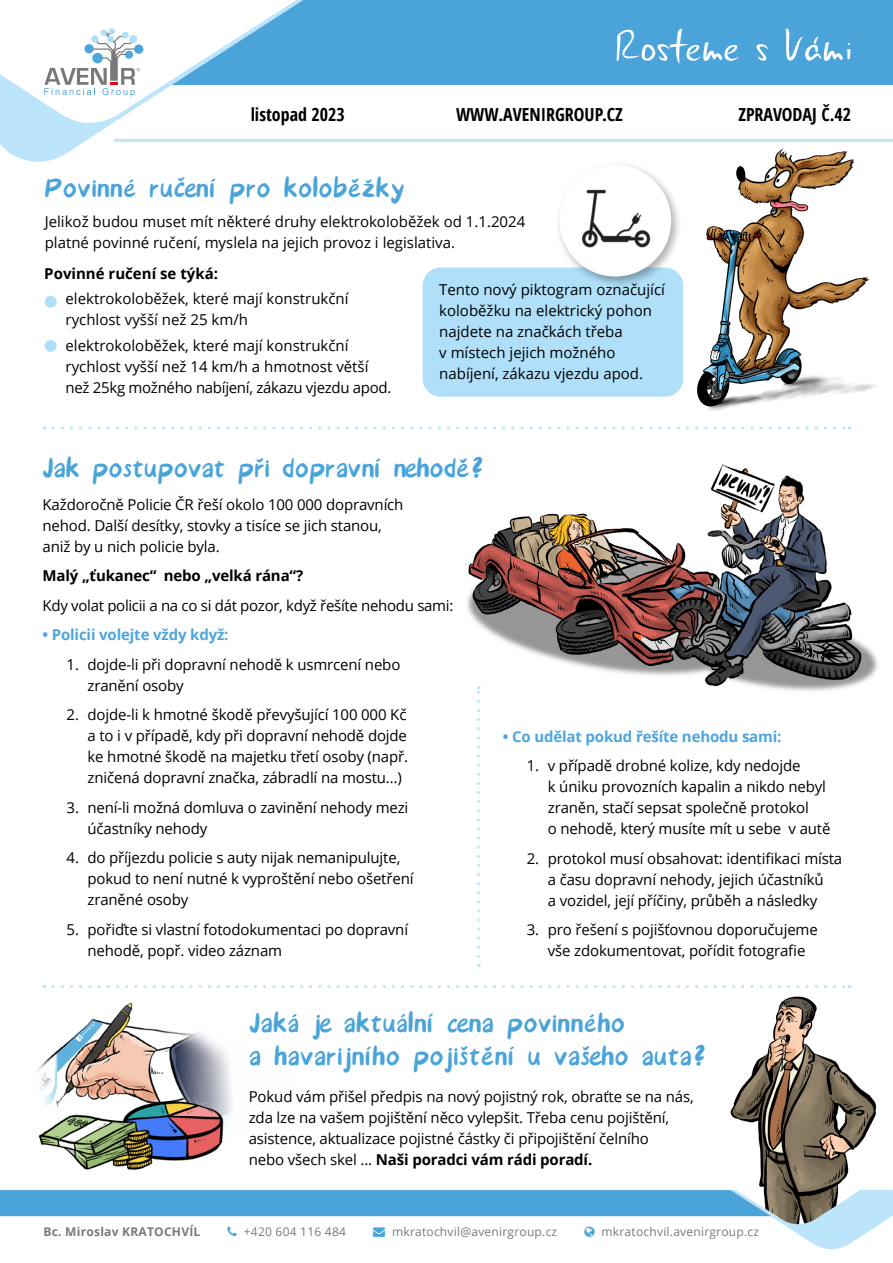
<style>
.page{position:relative;width:893px;height:1263px;background:#fff}
.page>*{position:absolute;margin:0;border:0;box-sizing:border-box;transform-origin:0 0}
.t1{font:36px/33px "Avenir Font";color:#4aa4da}
.t2{font:700 condensed 18px "Open Sans";color:#000}
.t3{font:15px/21px "Open Sans";letter-spacing:-.01em;color:#000}
.t4{font:700 15px "Open Sans";letter-spacing:-.01em;color:#4ea4dc}
.t5{font:700 15px "Open Sans";letter-spacing:-.01em;color:#000}
.t6{font:12px "Open Sans";letter-spacing:.02em;color:#797979}
.t7{font:700 12px "Open Sans";letter-spacing:.02em;color:#797979}
.s1{font-weight:700}
.s2{color:#49a5db}
</style>
<div class="page">
<svg style="left:53px;top:985px;width:618px;height:3px"></svg>
<img style="left:37px;top:1002px;width:194px;height:82px">
<img style="left:677px;top:985px;width:200px;height:204px">
<svg style="left:53px;top:426px;width:609px;height:3px"></svg>
<svg style="left:477px;top:701px;width:3px;height:255px"></svg>
<img style="left:467px;top:464px;width:411px;height:237px">
<div style="left:45px;top:340px;width:12px;height:12px;background:#afdff9;border-radius:50%"></div>
<div style="left:45px;top:296px;width:12px;height:12px;background:#afdff9;border-radius:50%"></div>
<img style="left:666px;top:138px;width:227px;height:292px">
<div style="left:423px;top:268px;width:260px;height:129px;background:#afdff9;border-radius:18px"></div>
<div style="left:555px;top:160px;width:127px;height:128px;background:#000;opacity:.32"></div>
<div style="left:560px;top:165px;width:111px;height:111px;background:#fff;border-radius:50%"></div>
<img style="left:581px;top:190px;width:70px;height:58px">
<img style="left:38px;top:1084px;width:194px;height:86px">
<div style="left:22px;top:0;width:871px;height:85px;background:#4aa4da"></div>
<svg style="left:0;top:0;width:328px;height:162px"></svg>
<svg style="left:617px;top:29px;width:123px;height:35px"></svg>
<svg style="left:756px;top:44px;width:12px;height:17px"></svg>
<svg style="left:786px;top:29px;width:64px;height:32px"></svg>
<svg style="left:0;top:0;width:302px;height:129px"></svg>
<hr style="left:115px;top:139px;width:778px;height:3px;background:#bce4fa">
<svg style="left:0;top:1189px;width:893px;height:61px"></svg>
<p class="t2" style="left:251px;top:101px;width:96px">listopad 2023</p>
<p class="t2" style="left:456px;top:101px;width:168px">WWW.AVENIRGROUP.CZ</p>
<p class="t2" style="left:738px;top:101px;width:114px">ZPRAVODAJ Č.42</p>
<h1 class="t1" style="left:44px;top:172px;width:362px">Povinné ručení pro koloběžky</h1>
<p class="t3" style="left:45px;top:211px;width:482px">Jelikož budou muset mít některé druhy elektrokoloběžek od 1.1.2024 platné povinné ručení, myslela na jejich provoz i legislativa.</p>
<p class="t5" style="left:44px;top:263px;width:175px">Povinné ručení se týká:</p>
<p class="t3" style="left:66px;top:288px;width:285px">elektrokoloběžek, které mají konstrukční rychlost vyšší než 25 km/h</p>
<p class="t3" style="left:66px;top:334px;width:327px">elektrokoloběžek, které mají konstrukční rychlost vyšší než 14 km/h a hmotnost větší než 25kg možného nabíjení, zákazu vjezdu apod.</p>
<p class="t3" style="left:439px;top:279px;width:227px">Tento nový piktogram označující koloběžku na elektrický pohon najdete na značkách třeba<br>v místech jejich možného nabíjení, zákazu vjezdu apod.</p>
<h1 class="t1" style="left:42px;top:453px;width:444px">Jak postupovat při dopravní nehodě?</h1>
<p class="t3" style="left:43px;top:493px;width:362px">Každoročně Policie ČR řeší okolo 100 000 dopravních nehod. Další desítky, stovky a tisíce se jich stanou, aniž by u nich policie byla.</p>
<p class="t5" style="left:43px;top:565px;width:262px">Malý „ťukanec“ nebo „velká rána“?</p>
<p class="t3" style="left:43px;top:594px;width:412px">Kdy volat policii a na co si dát pozor, když řešíte nehodu sami:</p>
<p class="t4" style="left:43px;top:624px;width:187px">• Policii volejte vždy když:</p>
<p class="t3" style="left:88px;top:653px;width:314px;text-indent:-21px">1. dojde-li při dopravní nehodě k usmrcení nebo zranění osoby</p>
<p class="t3" style="left:88px;top:704px;width:322px;text-align:justify;text-indent:-21px">2. dojde-li k hmotné škodě převyšující 100 000 Kč a to i v případě, kdy při dopravní nehodě dojde ke hmotné škodě na majetku třetí osoby (např. zničená dopravní značka, zábradlí na mostu…)</p>
<p class="t3" style="left:88px;top:796px;width:322px;text-indent:-21px">3. není-li možná domluva o zavinění nehody mezi účastníky nehody</p>
<p class="t3" style="left:88px;top:847px;width:327px;text-indent:-21px">4. do příjezdu policie s auty nijak nemanipulujte, pokud to není nutné k vyproštění nebo ošetření zraněné osoby</p>
<p class="t3" style="left:88px;top:918px;width:322px;text-indent:-21px">5. pořiďte si vlastní fotodokumentaci po dopravní nehodě, popř. video záznam</p>
<p class="t4" style="left:503px;top:726px;width:280px">• Co udělat pokud řešíte nehodu sami:</p>
<p class="t3" style="left:548px;top:755px;width:284px;text-indent:-21px">1. v případě drobné kolize, kdy nedojde<br>k úniku provozních kapalin a nikdo nebyl zraněn, stačí sepsat společně protokol<br>o nehodě, který musíte mít u sebe v autě</p>
<p class="t3" style="left:527px;top:847px;width:317px;text-align:center">2. protokol musí obsahovat: identifikaci místa a času dopravní nehody, jejich účastníků<br>a vozidel, její příčiny, průběh a následky</p>
<p class="t3" style="left:527px;top:919px;width:292px;text-align:center">3. pro řešení s pojišťovnou doporučujeme vše zdokumentovat, pořídit fotografie</p>
<h1 class="t1" style="left:249px;top:1007px;width:459px">Jaká je aktuální cena povinného<br>a havarijního pojištění u vašeho auta?</h1>
<p class="t3" style="left:249px;top:1085px;width:446px">Pokud vám přišel předpis na nový pojistný rok, obraťte se na nás, zda lze na vašem pojištění něco vylepšit. Třeba cenu pojištění, asistence, aktualizace pojistné částky či připojištění čelního<br>nebo všech skel ... <span class="s1">Naši poradci vám rádi poradí.</span></p>
<p class="t7" style="left:44px;top:1223px;width:158px">Bc. Miroslav KRATOCHVÍL</p>
<p class="t6" style="left:244px;top:1223px;width:104px">+420 604 116 484</p>
<p class="t6" style="left:373px;top:1223px;width:186px"><span class="s2">→</span> mkratochvil@avenirgroup.cz</p>
<p class="t6" style="left:602px;top:1223px;width:159px">mkratochvil.avenirgroup.cz</p>
</div>
